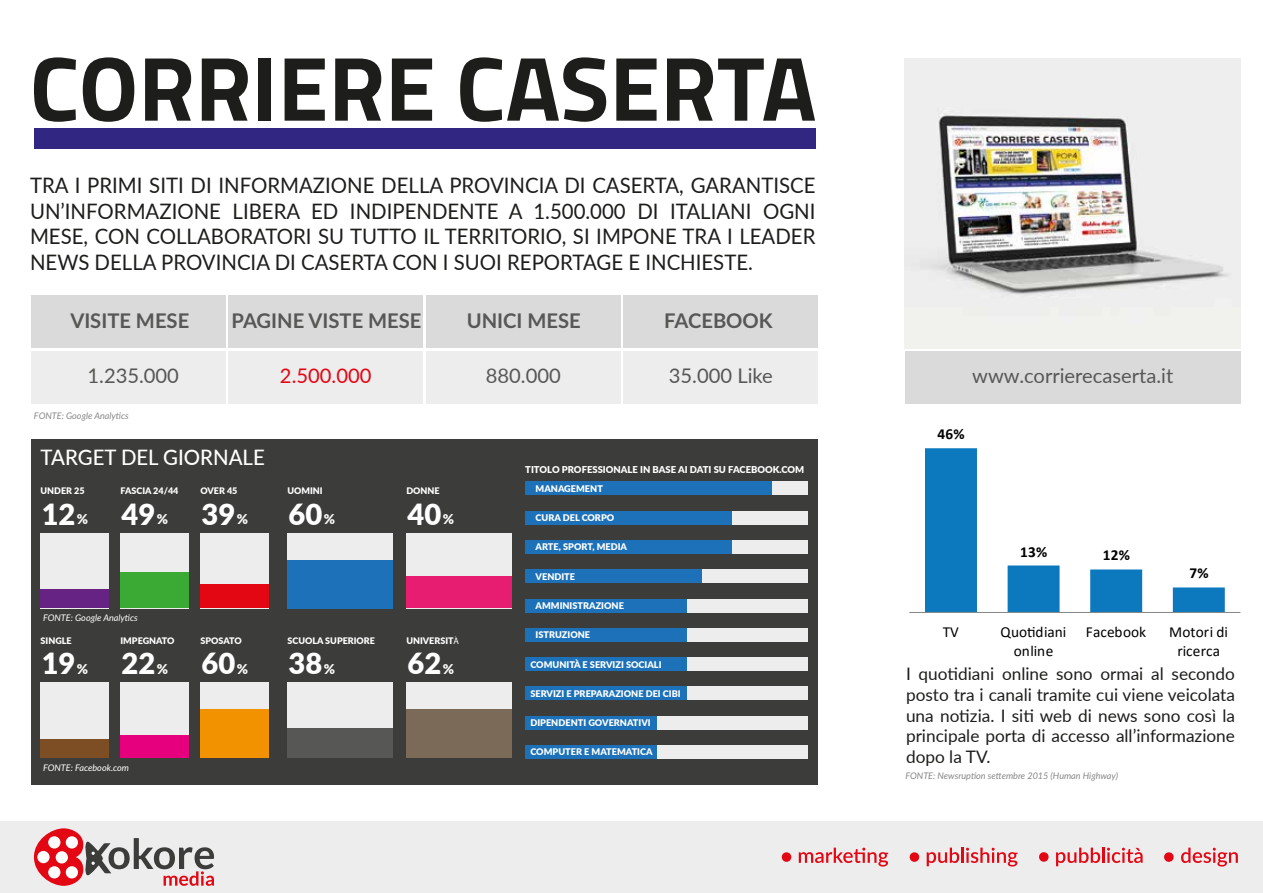
<style>
.page{position:relative;width:1263px;height:893px;background:#fff}
.page>*{position:absolute;margin:0;border:0;box-sizing:border-box;transform-origin:0 0}
.t1{font:900 29.1px "Lato";color:#fff}
.t2{font:21.3px/25.7px "Lato";color:#1d1d1b;text-align:justify;scale:.96 1}
.t3{font:500 21.3px "Lato";color:#fff;scale:.96 1}
.t4{font:20.25px "Lato";color:#575756}
.t5{font:700 20.25px "Lato";color:#575756}
.t6{font:20.25px "Lato";color:#e30613}
.t7{font:17.25px/20.7px "Lato";color:#1d1d1b;text-align:justify}
.t8{font:15.3px/18.9px "Calibri";color:#000101;text-align:center}
.t9{font:700 15.3px "Calibri";color:#000101}
.t10{font:900 13.5px "Lato";color:#fff}
.t11{font:900 9.45px "Lato";color:#fff}
.t12{font:900 9.15px "Lato";color:#fff}
.t13{font:italic 9.15px "Lato";color:#878787}
.t14{font:italic 9.15px "Lato";color:#fff}
.t15{font:900 9px "Lato";color:#fff}
.s1{font-size:13.5px}
.s2{font-family:"Myriad Pro";font-weight:400}
</style>
<div class="page">
<div style="left:31px;top:440px;width:787px;height:345px;background:#3c3c3b"></div>
<div style="left:34px;top:128px;width:781px;height:21px;background:#312783"></div>
<svg style="left:34px;top:57px;width:42px;height:65px"></svg>
<svg style="left:83px;top:57px;width:51px;height:65px"></svg>
<svg style="left:145px;top:59px;width:46px;height:62px"></svg>
<svg style="left:202px;top:59px;width:46px;height:62px"></svg>
<div style="left:258px;top:59px;width:13px;height:62px;background:#1d1d1b"></div>
<svg style="left:285px;top:59px;width:40px;height:62px"></svg>
<svg style="left:335px;top:59px;width:46px;height:62px"></svg>
<svg style="left:392px;top:59px;width:40px;height:62px"></svg>
<svg style="left:460px;top:57px;width:146px;height:65px"></svg>
<svg style="left:616px;top:59px;width:41px;height:62px"></svg>
<svg style="left:667px;top:59px;width:148px;height:62px"></svg>
<div style="left:0;top:821px;width:1263px;height:72px;background:#ededed"></div>
<svg style="left:34px;top:828px;width:180px;height:58px"></svg>
<svg style="left:910px;top:852px;width:9px;height:10px"></svg>
<svg style="left:927px;top:848px;width:32px;height:18px"></svg>
<hr style="left:961px;top:848px;width:3px;height:15px;background:#e30613">
<svg style="left:966px;top:848px;width:51px;height:18px"></svg>
<svg style="left:1039px;top:852px;width:9px;height:10px"></svg>
<svg style="left:1056px;top:848px;width:86px;height:18px"></svg>
<svg style="left:1164px;top:852px;width:9px;height:10px"></svg>
<svg style="left:1181px;top:848px;width:57px;height:18px"></svg>
<svg style="left:782px;top:852px;width:9px;height:10px"></svg>
<svg style="left:799px;top:848px;width:89px;height:18px"></svg>
<svg style="left:925px;top:448px;width:300px;height:164px"></svg>
<hr style="left:909px;top:612px;width:331px;height:1px;background:#868686">
<div style="left:31px;top:296px;width:194px;height:52px;background:#dadada"></div>
<div style="left:228px;top:296px;width:195px;height:52px;background:#dadada"></div>
<div style="left:426px;top:296px;width:194px;height:52px;background:#dadada"></div>
<div style="left:31px;top:351px;width:194px;height:52px;background:#ededed"></div>
<div style="left:228px;top:351px;width:195px;height:52px;background:#ededed"></div>
<div style="left:426px;top:351px;width:194px;height:52px;background:#ededed"></div>
<div style="left:624px;top:296px;width:194px;height:52px;background:#dadada"></div>
<div style="left:624px;top:351px;width:194px;height:52px;background:#ededed"></div>
<div style="left:905px;top:351px;width:336px;height:52px;background:#dadada"></div>
<img style="left:905px;top:59px;width:336px;height:289px">
<div style="left:41px;top:533px;width:68px;height:75px;background:#ededed"></div>
<div style="left:41px;top:589px;width:68px;height:19px;background:#662383"></div>
<div style="left:121px;top:533px;width:68px;height:75px;background:#ededed"></div>
<div style="left:121px;top:573px;width:68px;height:35px;background:#3aaa35"></div>
<div style="left:200px;top:533px;width:69px;height:75px;background:#ededed"></div>
<div style="left:200px;top:585px;width:69px;height:23px;background:#e30613"></div>
<div style="left:287px;top:533px;width:106px;height:75px;background:#ededed"></div>
<div style="left:287px;top:560px;width:106px;height:48px;background:#1d71b8"></div>
<div style="left:406px;top:533px;width:106px;height:75px;background:#ededed"></div>
<div style="left:406px;top:576px;width:106px;height:32px;background:#e71d72"></div>
<div style="left:41px;top:682px;width:68px;height:76px;background:#ededed"></div>
<div style="left:41px;top:739px;width:68px;height:19px;background:#7d4e24"></div>
<div style="left:121px;top:682px;width:68px;height:76px;background:#ededed"></div>
<div style="left:121px;top:735px;width:68px;height:23px;background:#e6007d"></div>
<div style="left:200px;top:682px;width:69px;height:76px;background:#ededed"></div>
<div style="left:200px;top:709px;width:69px;height:49px;background:#f39200"></div>
<div style="left:287px;top:682px;width:106px;height:76px;background:#ededed"></div>
<div style="left:287px;top:728px;width:106px;height:30px;background:#575756"></div>
<div style="left:406px;top:682px;width:106px;height:76px;background:#ededed"></div>
<div style="left:406px;top:709px;width:106px;height:49px;background:#7b6a58"></div>
<div style="left:525px;top:482px;width:283px;height:13px;background:#ededed"></div>
<div style="left:525px;top:482px;width:246px;height:13px;background:#1d71b8"></div>
<div style="left:525px;top:511px;width:283px;height:14px;background:#ededed"></div>
<div style="left:525px;top:511px;width:207px;height:14px;background:#1d71b8"></div>
<div style="left:525px;top:540px;width:283px;height:14px;background:#ededed"></div>
<div style="left:525px;top:540px;width:207px;height:14px;background:#1d71b8"></div>
<div style="left:525px;top:569px;width:283px;height:14px;background:#ededed"></div>
<div style="left:525px;top:569px;width:177px;height:14px;background:#1d71b8"></div>
<div style="left:525px;top:599px;width:283px;height:13px;background:#ededed"></div>
<div style="left:525px;top:599px;width:162px;height:13px;background:#1d71b8"></div>
<div style="left:525px;top:657px;width:283px;height:14px;background:#ededed"></div>
<div style="left:525px;top:657px;width:162px;height:14px;background:#1d71b8"></div>
<div style="left:525px;top:687px;width:283px;height:13px;background:#ededed"></div>
<div style="left:525px;top:687px;width:162px;height:13px;background:#1d71b8"></div>
<div style="left:525px;top:716px;width:283px;height:14px;background:#ededed"></div>
<div style="left:525px;top:716px;width:132px;height:14px;background:#1d71b8"></div>
<div style="left:525px;top:628px;width:283px;height:14px;background:#ededed"></div>
<div style="left:525px;top:628px;width:162px;height:14px;background:#1d71b8"></div>
<div style="left:525px;top:745px;width:283px;height:14px;background:#ededed"></div>
<div style="left:525px;top:745px;width:132px;height:14px;background:#1d71b8"></div>
<p class="t2" style="left:30px;top:172px;width:820px">TRA I PRIMI SITI DI INFORMAZIONE DELLA PROVINCIA DI CASERTA, GARANTISCE UN’INFORMAZIONE LIBERA ED INDIPENDENTE A 1.500.000 DI ITALIANI OGNI MESE, CON COLLABORATORI SU TUTTO IL TERRITORIO, SI IMPONE TRA I LEADER NEWS DELLA PROVINCIA DI CASERTA CON I SUOI REPORTAGE E INCHIESTE.</p>
<p class="t5" style="left:70px;top:306px;width:120px">VISITE MESE</p>
<p class="t5" style="left:232px;top:306px;width:191px">PAGINE VISTE MESE</p>
<p class="t5" style="left:467px;top:306px;width:116px">UNICI MESE</p>
<p class="t4" style="left:88px;top:361px;width:93px">1.235.000</p>
<p class="t6" style="left:280px;top:361px;width:93px">2.500.000</p>
<p class="t4" style="left:486px;top:361px;width:76px">880.000</p>
<p class="t13" style="left:34px;top:409px;width:96px">FONTE: Google Analytics</p>
<p class="t5" style="left:664px;top:306px;width:110px">FACEBOOK</p>
<p class="t4" style="left:669px;top:361px;width:105px">35.000 Like</p>
<p class="t3" style="left:41px;top:442px;width:235px">TARGET DEL GIORNALE</p>
<p class="t15" style="left:41px;top:484px;width:46px">UNDER 25</p>
<p class="t15" style="left:121px;top:484px;width:59px">FASCIA 24/44</p>
<p class="t15" style="left:200px;top:484px;width:39px">OVER 45</p>
<p class="t15" style="left:287px;top:484px;width:37px">UOMINI</p>
<p class="t15" style="left:406px;top:484px;width:35px">DONNE</p>
<h1 class="t1" style="left:42px;top:492px;width:48px">12<span class="s1">%</span></h1>
<h1 class="t1" style="left:122px;top:492px;width:115px">49<span class="s1">%</span> 39</h1>
<p class="t10" style="left:237px;top:509px;width:13px">%</p>
<h1 class="t1" style="left:289px;top:492px;width:35px">60</h1>
<p class="t10" style="left:324px;top:509px;width:13px">%</p>
<h1 class="t1" style="left:407px;top:492px;width:35px">40</h1>
<p class="t10" style="left:443px;top:509px;width:13px">%</p>
<p class="t14" style="left:43px;top:611px;width:96px">FONTE: Google Analytics</p>
<p class="t15" style="left:41px;top:634px;width:33px">SINGLE</p>
<h1 class="t1" style="left:42px;top:641px;width:35px">19</h1>
<p class="t10" style="left:77px;top:658px;width:13px">%</p>
<p class="t15" style="left:406px;top:634px;width:54px">UNIVERSIT<span class="s2">À</span></p>
<p class="t10" style="left:443px;top:658px;width:13px">%</p>
<p class="t15" style="left:121px;top:634px;width:56px">IMPEGNATO</p>
<p class="t15" style="left:200px;top:634px;width:43px">SPOSATO</p>
<p class="t10" style="left:237px;top:658px;width:13px">%</p>
<h1 class="t1" style="left:289px;top:641px;width:35px">38</h1>
<p class="t15" style="left:287px;top:634px;width:89px">SCUOLA SUPERIORE</p>
<p class="t10" style="left:324px;top:658px;width:13px">%</p>
<h1 class="t1" style="left:407px;top:641px;width:35px">62</h1>
<h1 class="t1" style="left:122px;top:641px;width:115px">22<span class="s1">%</span> 60</h1>
<p class="t14" style="left:43px;top:761px;width:88px">FONTE: Facebook.com</p>
<p class="t11" style="left:525px;top:462px;width:281px">TITOLO PROFESSIONALE IN BASE AI DATI SU FACEBOOK.COM</p>
<p class="t12" style="left:536px;top:482px;width:69px">MANAGEMENT</p>
<p class="t12" style="left:536px;top:511px;width:80px">CURA DEL CORPO</p>
<p class="t12" style="left:536px;top:540px;width:93px">ARTE, SPORT, MEDIA</p>
<p class="t12" style="left:536px;top:569px;width:41px">VENDITE</p>
<p class="t12" style="left:536px;top:599px;width:90px">AMMINISTRAZIONE</p>
<p class="t12" style="left:536px;top:628px;width:56px">ISTRUZIONE</p>
<p class="t12" style="left:530px;top:657px;width:133px">COMUNITÀ E SERVIZI SOCIALI</p>
<p class="t12" style="left:530px;top:687px;width:152px">SERVIZI E PREPARAZIONE DEI CIBI</p>
<p class="t12" style="left:530px;top:716px;width:122px">DIPENDENTI GOVERNATIVI</p>
<p class="t12" style="left:530px;top:745px;width:124px">COMPUTER E MATEMATICA</p>
<p class="t4" style="left:972px;top:361px;width:202px">www.corrierecaserta.it</p>
<p class="t9" style="left:937px;top:423px;width:29px">46%</p>
<p class="t9" style="left:1020px;top:541px;width:29px">13%</p>
<p class="t9" style="left:1103px;top:544px;width:29px">12%</p>
<p class="t9" style="left:1189px;top:562px;width:21px">7%</p>
<p class="t8" style="left:943px;top:622px;width:18px">TV</p>
<p class="t8" style="left:1000px;top:622px;width:67px">Quotidiani online</p>
<p class="t8" style="left:1086px;top:622px;width:62px">Facebook</p>
<p class="t8" style="left:1169px;top:622px;width:60px">Motori di ricerca</p>
<p class="t7" style="left:906px;top:663px;width:330px">I quotidiani online sono ormai al secondo posto tra i canali tramite cui viene veicolata una notizia. I siti web di news sono così la principale porta di accesso all’informazione dopo la TV.</p>
<p class="t13" style="left:905px;top:769px;width:214px">FONTE: Newsruption settembre 2015 (Human Highway)</p>
</div>
